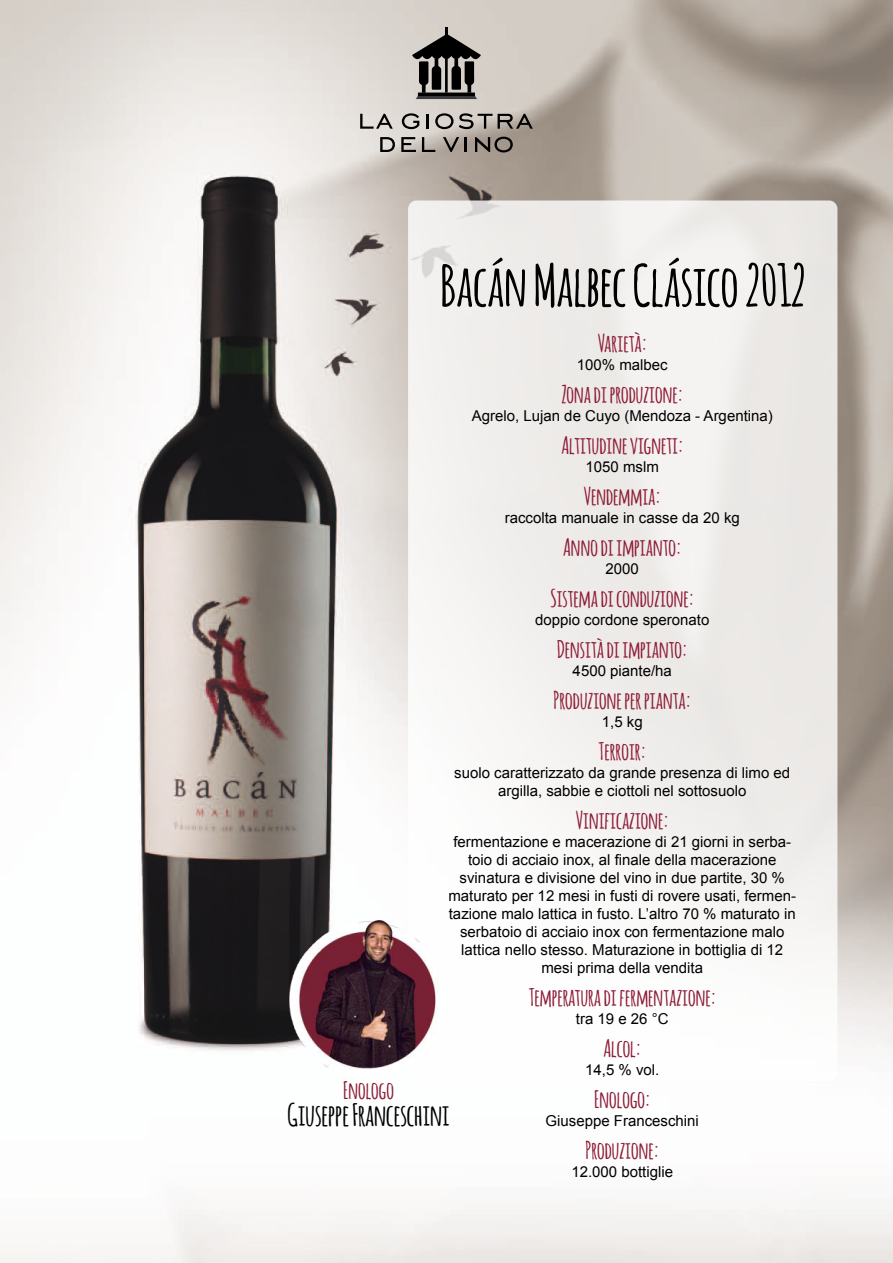
<style>
.page{position:relative;width:893px;height:1263px;background:#fff}
.page>*{position:absolute;margin:0;border:0;box-sizing:border-box;transform-origin:0 0}
.t1{font:700 56.55px "Amatic";color:#000}
.t2{font:700 30px "Amatic";color:#000}
.t3{font:700 24px "Amatic";color:#8e1a35}
.t4{font:15px/18px "Arial";color:#000;text-align:center}
</style>
<div class="page">
<img style="left:0;top:0;width:893px;height:1263px">
<svg style="left:360px;top:114px;width:33px;height:15px"></svg>
<svg style="left:402px;top:113px;width:17px;height:16px"></svg>
<hr style="left:426px;top:114px;width:3px;height:15px;background:#000">
<svg style="left:435px;top:113px;width:18px;height:16px"></svg>
<svg style="left:459px;top:113px;width:74px;height:16px"></svg>
<svg style="left:380px;top:137px;width:15px;height:15px"></svg>
<svg style="left:401px;top:137px;width:15px;height:15px"></svg>
<svg style="left:422px;top:137px;width:13px;height:15px"></svg>
<svg style="left:443px;top:137px;width:16px;height:15px"></svg>
<svg style="left:465px;top:137px;width:2px;height:15px"></svg>
<svg style="left:475px;top:137px;width:38px;height:15px"></svg>
<svg style="left:412px;top:28px;width:69px;height:71px;background:#706d69"></svg>
<div style="left:408px;top:200px;width:429px;height:881px;background:linear-gradient(to bottom,#ebe8e6,#fbfbfa);border-radius:8px"></div>
<img style="left:289px;top:920px;width:159px;height:160px">
<h1 class="t1" style="left:440px;top:247px;width:367px">Bacán Malbec Clásico 2012</h1>
<h3 class="t3" style="left:598px;top:327px;width:51px">Varietà:</h3>
<p class="t4" style="left:577px;top:356px;width:92px">100% malbec</p>
<h3 class="t3" style="left:562px;top:378px;width:123px">Zona di produzione:</h3>
<p class="t4" style="left:472px;top:407px;width:303px">Agrelo, Lujan de Cuyo (Mendoza - Argentina)</p>
<h3 class="t3" style="left:561px;top:429px;width:123px">Altitudine vigneti:</h3>
<p class="t4" style="left:585px;top:458px;width:75px">1050 mslm</p>
<h3 class="t3" style="left:584px;top:480px;width:78px">Vendemmia:</h3>
<p class="t4" style="left:505px;top:509px;width:237px">raccolta manuale in casse da 20 kg</p>
<h3 class="t3" style="left:563px;top:531px;width:120px">Anno di impianto:</h3>
<p class="t4" style="left:605px;top:560px;width:35px">2000</p>
<h3 class="t3" style="left:551px;top:582px;width:145px">Sistema di conduzione:</h3>
<p class="t4" style="left:535px;top:611px;width:176px">doppio cordone speronato</p>
<h3 class="t3" style="left:557px;top:633px;width:132px">Densità di impianto:</h3>
<p class="t4" style="left:573px;top:662px;width:101px">4500 piante/ha</p>
<h3 class="t3" style="left:554px;top:684px;width:139px">Produzione per pianta:</h3>
<p class="t4" style="left:602px;top:713px;width:42px">1,5 kg</p>
<h3 class="t3" style="left:598px;top:735px;width:49px">Terroir:</h3>
<p class="t4" style="left:454px;top:764px;width:337px">suolo caratterizzato da grande presenza di limo ed argilla, sabbie e ciottoli nel sottosuolo</p>
<h3 class="t3" style="left:576px;top:804px;width:94px">Vinificazione:</h3>
<p class="t4" style="left:448px;top:833px;width:349px">fermentazione e macerazione di 21 giorni in serba&shy;toio di acciaio inox, al finale della macerazione svinatura e divisione del vino in due partite, 30 % maturato per 12 mesi in fusti di rovere usati, fermen&shy;tazione malo lattica in fusto. L’altro 70 % maturato in serbatoio di acciaio inox con fermentazione malo lattica nello stesso. Maturazione in bottiglia di 12 mesi prima della vendita</p>
<h3 class="t3" style="left:529px;top:981px;width:189px">Temperatura di fermentazione:</h3>
<p class="t4" style="left:576px;top:1010px;width:94px">tra 19 e 26 °C</p>
<h3 class="t3" style="left:603px;top:1032px;width:39px">Alcol:</h3>
<p class="t4" style="left:585px;top:1061px;width:76px">14,5 % vol.</p>
<h3 class="t3" style="left:594px;top:1083px;width:58px">Enologo:</h3>
<p class="t4" style="left:545px;top:1112px;width:155px">Giuseppe Franceschini</p>
<h3 class="t3" style="left:585px;top:1134px;width:75px">Produzione:</h3>
<p class="t4" style="left:571px;top:1163px;width:103px">12.000 bottiglie</p>
<h3 class="t3" style="left:343px;top:1074px;width:52px">Enologo</h3>
<h2 class="t2" style="left:288px;top:1094px;width:163px">Giuseppe Franceschini</h2>
</div>
